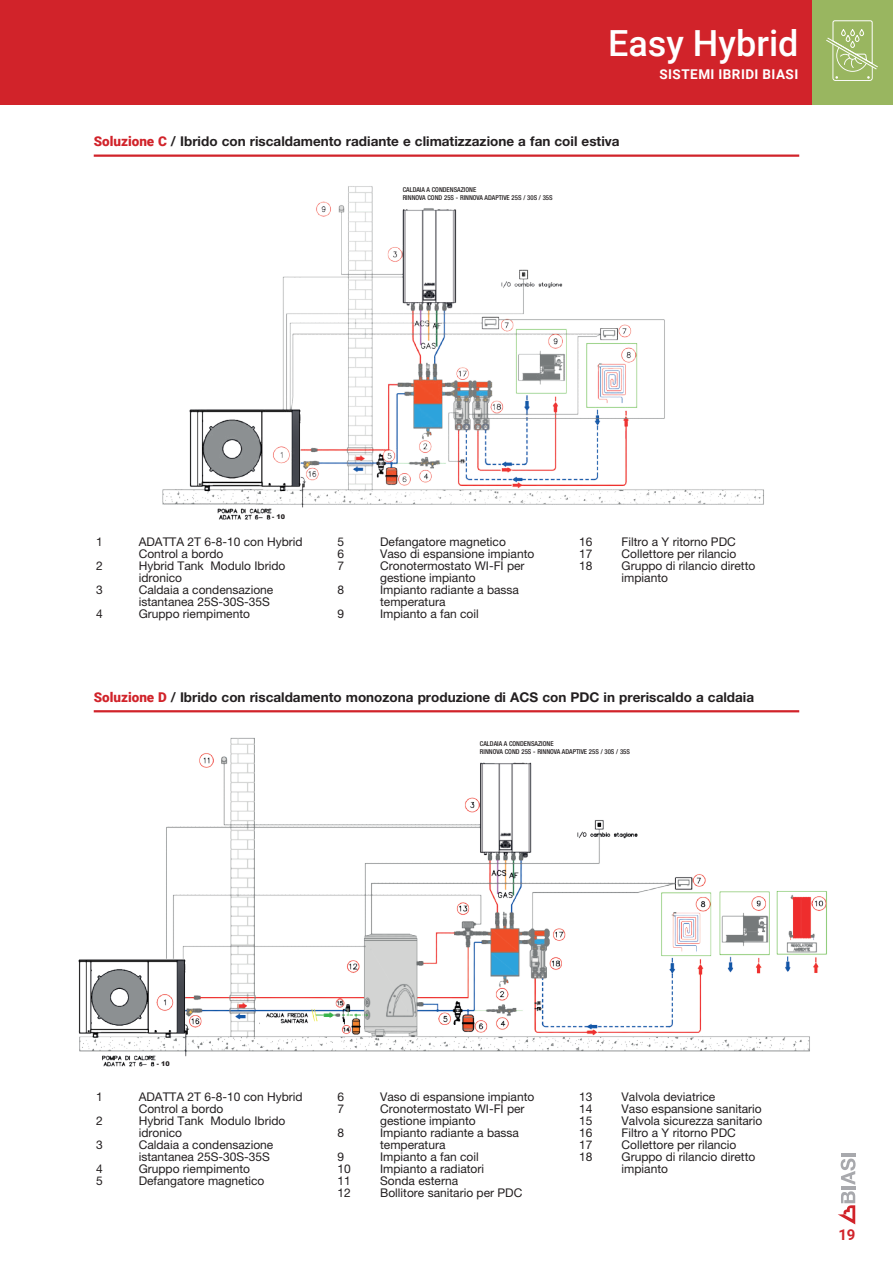
<style>
.page{position:relative;width:893px;height:1263px;background:#fff}
.page>*{position:absolute;margin:0;border:0;box-sizing:border-box;transform-origin:0 0}
.t1{font:500 36px "Roboto";color:#fff}
.t2{font:700 15px "Roboto";color:#d1232a}
.t3{font:700 13.5px "Helvetica Neue LT Pro";color:#231f20}
.t4{font:700 13.5px "Roboto";letter-spacing:.035em;color:#fff}
.t5{font:12px/12px "Helvetica Neue LT Pro";color:#231f20}
.t6{font:500 condensed 6.75px/7.5px "Helvetica Neue LT Pro";color:#231f20}
.t7{font:900 6.45px "Arial";color:#231f20}
.s1{font-family:"Roboto";font-weight:900;color:#d1232a}
</style>
<div class="page">
<hr style="left:841px;top:1186px;width:14px;height:3px;background:#a8a9ad">
<hr style="left:841px;top:1153px;width:14px;height:4px;background:#a8a9ad">
<svg style="left:838px;top:1191px;width:17px;height:33px"></svg>
<svg style="left:841px;top:1158px;width:14px;height:27px"></svg>
<div style="left:0;top:0;width:893px;height:105px;background:#d1232a"></div>
<div style="left:812px;top:0;width:81px;height:105px;background:#99b660"></div>
<hr style="left:94px;top:154px;width:705px;height:3px;background:#d1232a">
<hr style="left:94px;top:710px;width:705px;height:2px;background:#d1232a">
<img style="left:162px;top:186px;width:602px;height:334px">
<img style="left:78px;top:737px;width:749px;height:330px">
<div style="left:729px;top:716px;width:143px;height:141px;background:#fff"></div>
<svg style="left:826px;top:20px;width:52px;height:61px"></svg>
<div style="left:378px;top:180px;width:146px;height:26px;background:#fff"></div>
<div style="left:258px;top:735px;width:155px;height:21px;background:#fff"></div>
<h1 class="t1" style="left:608px;top:18px;width:192px">Easy Hybrid</h1>
<p class="t4" style="left:659px;top:65px;width:140px">SISTEMI IBRIDI BIASI</p>
<p class="t3" style="left:94px;top:133px;width:527px"><span class="s1">Soluzione C</span> / Ibrido con riscaldamento radiante e climatizzazione a fan coil estiva</p>
<p class="t6" style="left:403px;top:186px;width:152px">CALDAIA A CONDENSAZIONE<br>RINNOVA COND 25S - RINNOVA ADAPTIVE 25S / 30S / 35S</p>
<p class="t7" style="left:490px;top:195px;width:32px">/30S/35S</p>
<p class="t7" style="left:272px;top:512px;width:14px">- 10</p>
<p class="t5" style="left:96px;top:536px;width:8px">1</p>
<p class="t5" style="left:139px;top:536px;width:166px">ADATTA 2T 6-8-10 con Hybrid<br>Control a bordo</p>
<p class="t5" style="left:96px;top:560px;width:8px">2</p>
<p class="t5" style="left:139px;top:560px;width:148px">Hybrid Tank Modulo Ibrido idronico</p>
<p class="t5" style="left:96px;top:584px;width:8px">3</p>
<p class="t5" style="left:139px;top:584px;width:136px">Caldaia a condensazione istantanea 25S-30S-35S</p>
<p class="t5" style="left:96px;top:608px;width:8px">4</p>
<p class="t5" style="left:139px;top:608px;width:113px">Gruppo riempimento</p>
<p class="t5" style="left:338px;top:536px;width:8px">5</p>
<p class="t5" style="left:380px;top:536px;width:127px">Defangatore magnetico</p>
<p class="t5" style="left:338px;top:548px;width:8px">6</p>
<p class="t5" style="left:380px;top:548px;width:156px">Vaso di espansione impianto</p>
<p class="t5" style="left:338px;top:560px;width:8px">7</p>
<p class="t5" style="left:380px;top:560px;width:146px">Cronotermostato WI-FI per gestione impianto</p>
<p class="t5" style="left:338px;top:584px;width:8px">8</p>
<p class="t5" style="left:380px;top:584px;width:140px">Impianto radiante a bassa temperatura</p>
<p class="t5" style="left:338px;top:608px;width:8px">9</p>
<p class="t5" style="left:380px;top:608px;width:100px">Impianto a fan coil</p>
<p class="t5" style="left:579px;top:536px;width:15px">16</p>
<p class="t5" style="left:622px;top:536px;width:116px">Filtro a Y ritorno PDC</p>
<p class="t5" style="left:579px;top:548px;width:15px">17</p>
<p class="t5" style="left:622px;top:548px;width:116px">Collettore per rilancio</p>
<p class="t5" style="left:579px;top:560px;width:15px">18</p>
<p class="t5" style="left:622px;top:560px;width:135px">Gruppo di rilancio diretto impianto</p>
<p class="t3" style="left:94px;top:689px;width:662px"><span class="s1">Soluzione D</span> / Ibrido con riscaldamento monozona produzione di ACS con PDC in preriscaldo a caldaia</p>
<p class="t6" style="left:480px;top:740px;width:152px">CALDAIA A CONDENSAZIONE<br>RINNOVA COND 25S - RINNOVA ADAPTIVE 25S / 30S / 35S</p>
<p class="t7" style="left:157px;top:1059px;width:14px">- 10</p>
<p class="t5" style="left:96px;top:1091px;width:8px">1</p>
<p class="t5" style="left:139px;top:1091px;width:166px">ADATTA 2T 6-8-10 con Hybrid<br>Control a bordo</p>
<p class="t5" style="left:96px;top:1115px;width:8px">2</p>
<p class="t5" style="left:139px;top:1115px;width:148px">Hybrid Tank Modulo Ibrido idronico</p>
<p class="t5" style="left:96px;top:1139px;width:8px">3</p>
<p class="t5" style="left:139px;top:1139px;width:136px">Caldaia a condensazione istantanea 25S-30S-35S</p>
<p class="t5" style="left:96px;top:1163px;width:8px">4</p>
<p class="t5" style="left:139px;top:1163px;width:113px">Gruppo riempimento</p>
<p class="t5" style="left:96px;top:1175px;width:8px">5</p>
<p class="t5" style="left:139px;top:1175px;width:127px">Defangatore magnetico</p>
<p class="t5" style="left:338px;top:1091px;width:8px">6</p>
<p class="t5" style="left:380px;top:1091px;width:156px">Vaso di espansione impianto</p>
<p class="t5" style="left:338px;top:1103px;width:8px">7</p>
<p class="t5" style="left:380px;top:1103px;width:146px">Cronotermostato WI-FI per gestione impianto</p>
<p class="t5" style="left:338px;top:1127px;width:8px">8</p>
<p class="t5" style="left:380px;top:1127px;width:140px">Impianto radiante a bassa temperatura</p>
<p class="t5" style="left:338px;top:1151px;width:8px">9</p>
<p class="t5" style="left:380px;top:1151px;width:100px">Impianto a fan coil</p>
<p class="t5" style="left:338px;top:1163px;width:15px">10</p>
<p class="t5" style="left:380px;top:1163px;width:106px">Impianto a radiatori</p>
<p class="t5" style="left:338px;top:1175px;width:15px">11</p>
<p class="t5" style="left:380px;top:1175px;width:80px">Sonda esterna</p>
<p class="t5" style="left:338px;top:1187px;width:15px">12</p>
<p class="t5" style="left:380px;top:1187px;width:144px">Bollitore sanitario per PDC</p>
<p class="t5" style="left:579px;top:1091px;width:15px">13</p>
<p class="t5" style="left:622px;top:1091px;width:95px">Valvola deviatrice</p>
<p class="t5" style="left:579px;top:1103px;width:15px">14</p>
<p class="t5" style="left:622px;top:1103px;width:142px">Vaso espansione sanitario</p>
<p class="t5" style="left:579px;top:1115px;width:15px">15</p>
<p class="t5" style="left:622px;top:1115px;width:142px">Valvola sicurezza sanitario</p>
<p class="t5" style="left:579px;top:1127px;width:15px">16</p>
<p class="t5" style="left:622px;top:1127px;width:116px">Filtro a Y ritorno PDC</p>
<p class="t5" style="left:579px;top:1139px;width:15px">17</p>
<p class="t5" style="left:622px;top:1139px;width:116px">Collettore per rilancio</p>
<p class="t5" style="left:579px;top:1151px;width:15px">18</p>
<p class="t5" style="left:622px;top:1151px;width:135px">Gruppo di rilancio diretto impianto</p>
<p class="t2" style="left:838px;top:1224px;width:19px">19</p>
</div>
